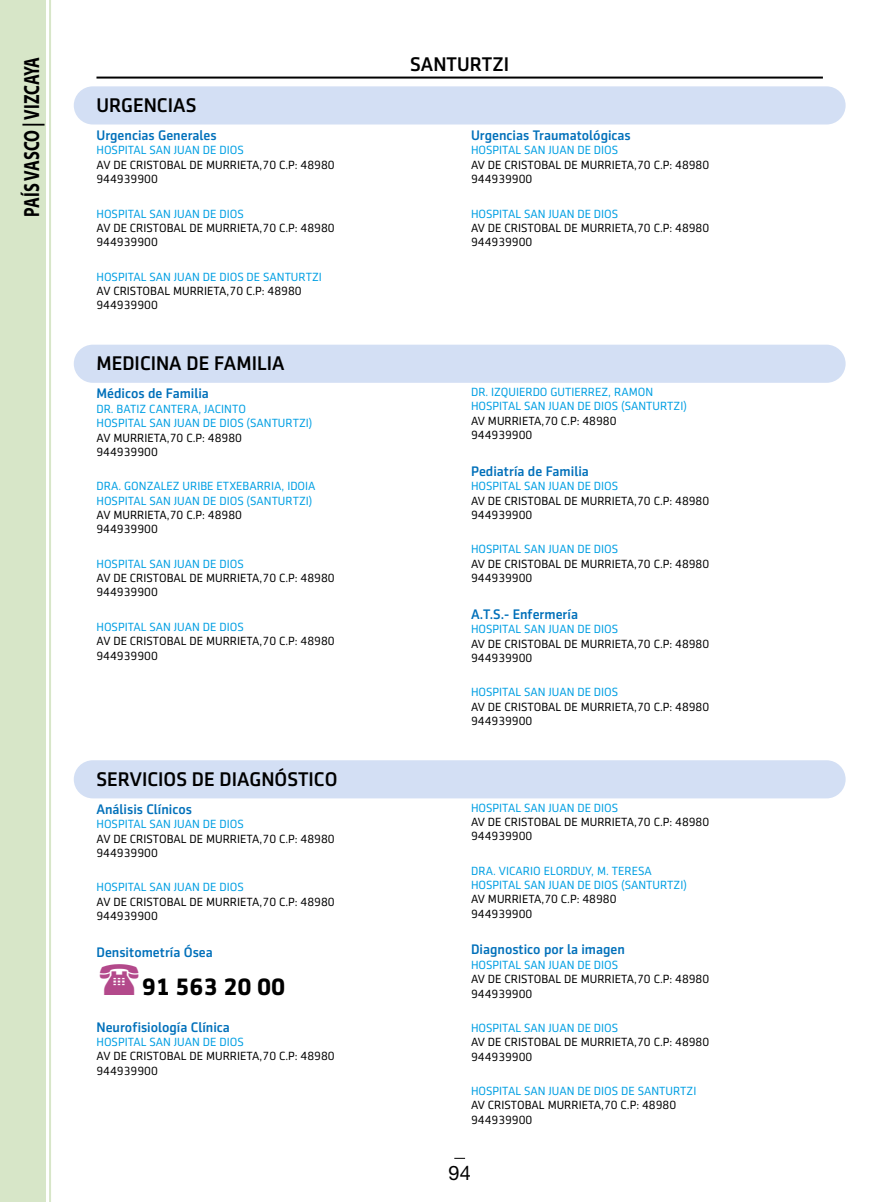
<style>
.page{position:relative;width:874px;height:1202px;background:#fff}
.page>*{position:absolute;margin:0;border:0;box-sizing:border-box;transform-origin:0 0}
.ICONO{font:700 24px "Sentico Sans DT";letter-spacing:-.005em;color:#000}
.t1{font:700 22px "Myriad Pro";letter-spacing:-.01em;color:#000;scale:.75 1}
.GRUPO_ESPECIALIDAD{font:500 20px "Sentico Sans DT";color:#000}
.POBLACION{font:500 20px "Sentico Sans DT";color:#000}
.t2{font:20px "Helvetica Neue LT Std";color:#000}
.NOMBRE_ESPECIALIDAD{font:500 14px "Sentico Sans DT";color:#0070ba}
.DOMICILIO{font:12px "Sentico Sans DT";color:#000}
.TEXTO_ENTIDAD{font:12px "Sentico Sans DT";color:#009fe3}
.TELEFONO{font:12px "Sentico Sans DT";color:#000}
.CENTRO{font:12px "Sentico Sans DT";color:#009fe3}
</style>
<div class="page">
<div style="left:0;top:0;width:45px;height:1202px;background:#d7e6c8"></div>
<hr style="left:49px;top:0;width:2px;height:1202px;background:#d7e6c8">
<hr style="left:96px;top:77px;width:726px;height:2px;background:#000">
<div style="left:74px;top:86px;width:771px;height:39px;background:#d3dff4;border-radius:19px"></div>
<div style="left:74px;top:345px;width:771px;height:38px;background:#d3dff4;border-radius:19px"></div>
<div style="left:74px;top:760px;width:771px;height:38px;background:#d3dff4;border-radius:19px"></div>
<h2 class="t1" style="left:19px;top:217px;width:215px;rotate:-90deg">PAÍS VASCO | VIZCAYA</h2>
<p class="POBLACION" style="left:410px;top:53px;width:100px">SANTURTZI</p>
<p class="GRUPO_ESPECIALIDAD" style="left:96px;top:94px;width:101px">URGENCIAS</p>
<p class="NOMBRE_ESPECIALIDAD" style="left:96px;top:127px;width:122px">Urgencias Generales</p>
<p class="TEXTO_ENTIDAD" style="left:96px;top:144px;width:149px">HOSPITAL SAN JUAN DE DIOS</p>
<p class="DOMICILIO" style="left:96px;top:158px;width:240px">AV DE CRISTOBAL DE MURRIETA,70 C.P: 48980</p>
<p class="TELEFONO" style="left:96px;top:173px;width:63px">944939900</p>
<p class="TEXTO_ENTIDAD" style="left:96px;top:207px;width:149px">HOSPITAL SAN JUAN DE DIOS</p>
<p class="DOMICILIO" style="left:96px;top:221px;width:240px">AV DE CRISTOBAL DE MURRIETA,70 C.P: 48980</p>
<p class="TELEFONO" style="left:96px;top:236px;width:63px">944939900</p>
<p class="TEXTO_ENTIDAD" style="left:96px;top:270px;width:227px">HOSPITAL SAN JUAN DE DIOS DE SANTURTZI</p>
<p class="DOMICILIO" style="left:96px;top:284px;width:207px">AV CRISTOBAL MURRIETA,70 C.P: 48980</p>
<p class="TELEFONO" style="left:96px;top:299px;width:63px">944939900</p>
<p class="NOMBRE_ESPECIALIDAD" style="left:471px;top:127px;width:161px">Urgencias Traumatológicas</p>
<p class="TEXTO_ENTIDAD" style="left:471px;top:144px;width:149px">HOSPITAL SAN JUAN DE DIOS</p>
<p class="DOMICILIO" style="left:471px;top:158px;width:240px">AV DE CRISTOBAL DE MURRIETA,70 C.P: 48980</p>
<p class="TELEFONO" style="left:471px;top:173px;width:63px">944939900</p>
<p class="TEXTO_ENTIDAD" style="left:471px;top:207px;width:149px">HOSPITAL SAN JUAN DE DIOS</p>
<p class="DOMICILIO" style="left:471px;top:221px;width:240px">AV DE CRISTOBAL DE MURRIETA,70 C.P: 48980</p>
<p class="TELEFONO" style="left:471px;top:236px;width:63px">944939900</p>
<p class="GRUPO_ESPECIALIDAD" style="left:96px;top:352px;width:189px">MEDICINA DE FAMILIA</p>
<p class="NOMBRE_ESPECIALIDAD" style="left:96px;top:386px;width:114px">Médicos de Familia</p>
<p class="TEXTO_ENTIDAD" style="left:96px;top:402px;width:151px">DR. BATIZ CANTERA, JACINTO</p>
<p class="CENTRO" style="left:96px;top:416px;width:217px">HOSPITAL SAN JUAN DE DIOS (SANTURTZI)</p>
<p class="DOMICILIO" style="left:96px;top:431px;width:147px">AV MURRIETA,70 C.P: 48980</p>
<p class="TELEFONO" style="left:96px;top:445px;width:63px">944939900</p>
<p class="TEXTO_ENTIDAD" style="left:96px;top:480px;width:220px">DRA. GONZALEZ URIBE ETXEBARRIA, IDOIA</p>
<p class="CENTRO" style="left:96px;top:494px;width:217px">HOSPITAL SAN JUAN DE DIOS (SANTURTZI)</p>
<p class="DOMICILIO" style="left:96px;top:508px;width:147px">AV MURRIETA,70 C.P: 48980</p>
<p class="TELEFONO" style="left:96px;top:523px;width:63px">944939900</p>
<p class="TEXTO_ENTIDAD" style="left:96px;top:557px;width:149px">HOSPITAL SAN JUAN DE DIOS</p>
<p class="DOMICILIO" style="left:96px;top:571px;width:240px">AV DE CRISTOBAL DE MURRIETA,70 C.P: 48980</p>
<p class="TELEFONO" style="left:96px;top:586px;width:63px">944939900</p>
<p class="TEXTO_ENTIDAD" style="left:96px;top:620px;width:149px">HOSPITAL SAN JUAN DE DIOS</p>
<p class="DOMICILIO" style="left:96px;top:634px;width:240px">AV DE CRISTOBAL DE MURRIETA,70 C.P: 48980</p>
<p class="TELEFONO" style="left:96px;top:649px;width:63px">944939900</p>
<p class="GRUPO_ESPECIALIDAD" style="left:96px;top:768px;width:242px">SERVICIOS DE DIAGNÓSTICO</p>
<p class="NOMBRE_ESPECIALIDAD" style="left:96px;top:801px;width:97px">Análisis Clínicos</p>
<p class="TEXTO_ENTIDAD" style="left:96px;top:818px;width:149px">HOSPITAL SAN JUAN DE DIOS</p>
<p class="DOMICILIO" style="left:96px;top:832px;width:240px">AV DE CRISTOBAL DE MURRIETA,70 C.P: 48980</p>
<p class="TELEFONO" style="left:96px;top:846px;width:63px">944939900</p>
<p class="TEXTO_ENTIDAD" style="left:96px;top:881px;width:149px">HOSPITAL SAN JUAN DE DIOS</p>
<p class="DOMICILIO" style="left:96px;top:895px;width:240px">AV DE CRISTOBAL DE MURRIETA,70 C.P: 48980</p>
<p class="TELEFONO" style="left:96px;top:909px;width:63px">944939900</p>
<p class="NOMBRE_ESPECIALIDAD" style="left:96px;top:944px;width:118px">Densitometría Ósea</p>
<p class="ICONO" style="left:142px;top:973px;width:145px">91 563 20 00</p>
<p class="NOMBRE_ESPECIALIDAD" style="left:96px;top:1019px;width:135px">Neurofisiología Clínica</p>
<p class="TEXTO_ENTIDAD" style="left:96px;top:1035px;width:149px">HOSPITAL SAN JUAN DE DIOS</p>
<p class="DOMICILIO" style="left:96px;top:1050px;width:240px">AV DE CRISTOBAL DE MURRIETA,70 C.P: 48980</p>
<p class="TELEFONO" style="left:96px;top:1064px;width:63px">944939900</p>
<p class="TEXTO_ENTIDAD" style="left:471px;top:385px;width:184px">DR. IZQUIERDO GUTIERREZ, RAMON</p>
<p class="CENTRO" style="left:471px;top:400px;width:217px">HOSPITAL SAN JUAN DE DIOS (SANTURTZI)</p>
<p class="DOMICILIO" style="left:471px;top:414px;width:147px">AV MURRIETA,70 C.P: 48980</p>
<p class="TELEFONO" style="left:471px;top:428px;width:63px">944939900</p>
<p class="NOMBRE_ESPECIALIDAD" style="left:471px;top:463px;width:119px">Pediatría de Familia</p>
<p class="TEXTO_ENTIDAD" style="left:471px;top:480px;width:149px">HOSPITAL SAN JUAN DE DIOS</p>
<p class="DOMICILIO" style="left:471px;top:494px;width:240px">AV DE CRISTOBAL DE MURRIETA,70 C.P: 48980</p>
<p class="TELEFONO" style="left:471px;top:508px;width:63px">944939900</p>
<p class="TEXTO_ENTIDAD" style="left:471px;top:543px;width:149px">HOSPITAL SAN JUAN DE DIOS</p>
<p class="DOMICILIO" style="left:471px;top:557px;width:240px">AV DE CRISTOBAL DE MURRIETA,70 C.P: 48980</p>
<p class="TELEFONO" style="left:471px;top:571px;width:63px">944939900</p>
<p class="NOMBRE_ESPECIALIDAD" style="left:471px;top:606px;width:108px">A.T.S.- Enfermería</p>
<p class="TEXTO_ENTIDAD" style="left:471px;top:622px;width:149px">HOSPITAL SAN JUAN DE DIOS</p>
<p class="DOMICILIO" style="left:471px;top:637px;width:240px">AV DE CRISTOBAL DE MURRIETA,70 C.P: 48980</p>
<p class="TELEFONO" style="left:471px;top:651px;width:63px">944939900</p>
<p class="TEXTO_ENTIDAD" style="left:471px;top:685px;width:149px">HOSPITAL SAN JUAN DE DIOS</p>
<p class="DOMICILIO" style="left:471px;top:700px;width:240px">AV DE CRISTOBAL DE MURRIETA,70 C.P: 48980</p>
<p class="TELEFONO" style="left:471px;top:714px;width:63px">944939900</p>
<p class="TEXTO_ENTIDAD" style="left:471px;top:801px;width:149px">HOSPITAL SAN JUAN DE DIOS</p>
<p class="DOMICILIO" style="left:471px;top:815px;width:240px">AV DE CRISTOBAL DE MURRIETA,70 C.P: 48980</p>
<p class="TELEFONO" style="left:471px;top:830px;width:63px">944939900</p>
<p class="TEXTO_ENTIDAD" style="left:471px;top:864px;width:182px">DRA. VICARIO ELORDUY, M. TERESA</p>
<p class="CENTRO" style="left:471px;top:878px;width:217px">HOSPITAL SAN JUAN DE DIOS (SANTURTZI)</p>
<p class="DOMICILIO" style="left:471px;top:893px;width:147px">AV MURRIETA,70 C.P: 48980</p>
<p class="TELEFONO" style="left:471px;top:907px;width:63px">944939900</p>
<p class="NOMBRE_ESPECIALIDAD" style="left:471px;top:942px;width:155px">Diagnostico por la imagen</p>
<p class="TEXTO_ENTIDAD" style="left:471px;top:958px;width:149px">HOSPITAL SAN JUAN DE DIOS</p>
<p class="DOMICILIO" style="left:471px;top:973px;width:240px">AV DE CRISTOBAL DE MURRIETA,70 C.P: 48980</p>
<p class="TELEFONO" style="left:471px;top:987px;width:63px">944939900</p>
<p class="TEXTO_ENTIDAD" style="left:471px;top:1021px;width:149px">HOSPITAL SAN JUAN DE DIOS</p>
<p class="DOMICILIO" style="left:471px;top:1036px;width:240px">AV DE CRISTOBAL DE MURRIETA,70 C.P: 48980</p>
<p class="TELEFONO" style="left:471px;top:1050px;width:63px">944939900</p>
<p class="TEXTO_ENTIDAD" style="left:471px;top:1084px;width:227px">HOSPITAL SAN JUAN DE DIOS DE SANTURTZI</p>
<p class="DOMICILIO" style="left:471px;top:1099px;width:207px">AV CRISTOBAL MURRIETA,70 C.P: 48980</p>
<p class="TELEFONO" style="left:471px;top:1113px;width:63px">944939900</p>
<h3 class="t2" style="left:448px;top:1161px;width:24px">94</h3>
</div>
